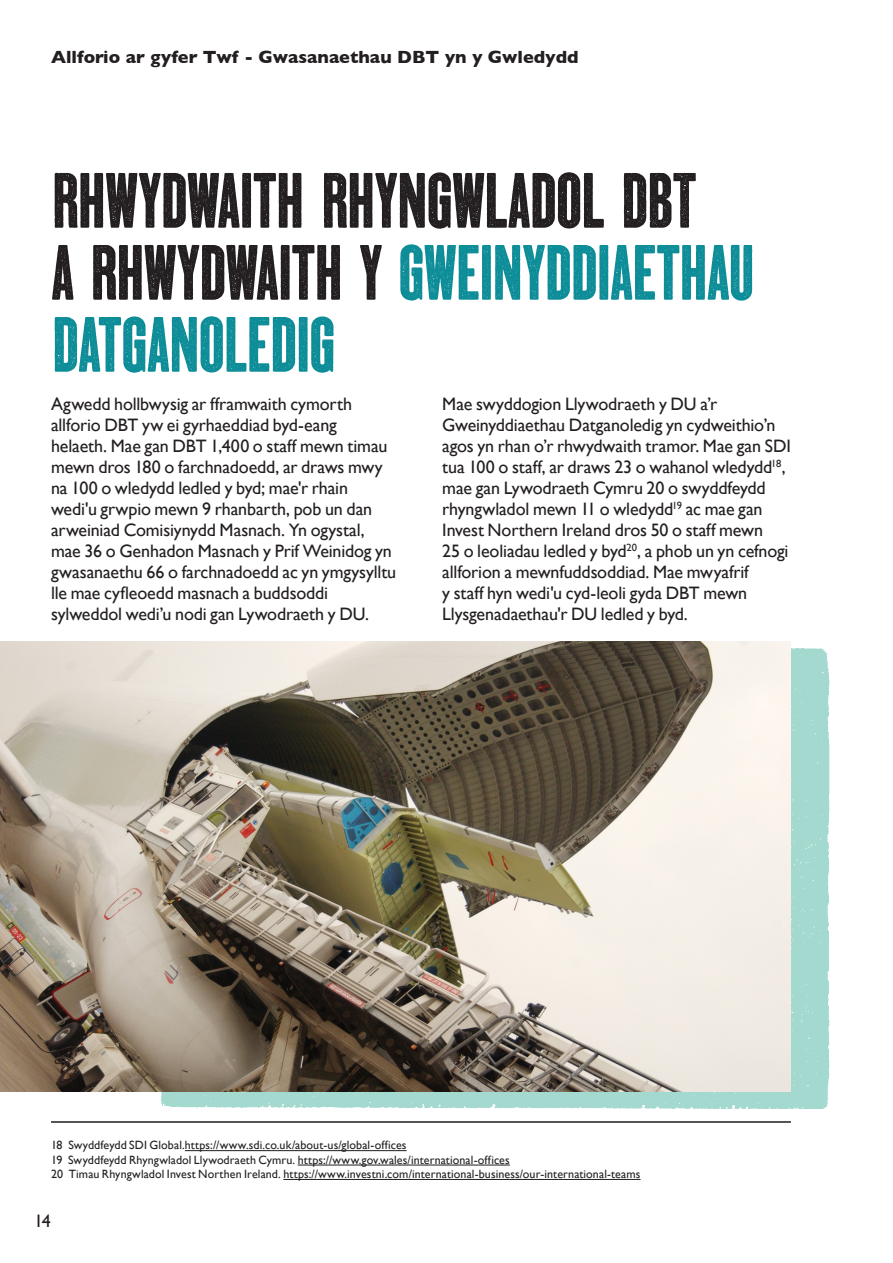
<style>
.page{position:relative;width:893px;height:1263px;background:#fff}
.page>*{position:absolute;margin:0;border:0;box-sizing:border-box;transform-origin:0 0}
.HEAD_4{font:72px/72px "Dail Tabloid Mi UK Light";letter-spacing:-.025em;color:#231f20}
.Body_Copy{font:18px/21px "Gill Sans 2";letter-spacing:-.01em;color:#231f20}
.t1{font:700 18px "Gill Sans";color:#231f20}
.Footnote{font:12px "Gill Sans 2";letter-spacing:.01em;color:#231f20}
.s1{color:#0d8d98}
</style>
<div class="page">
<img style="left:160px;top:648px;width:670px;height:462px">
<hr style="left:51px;top:1121px;width:740px;height:2px;background:#1d1e1f">
<hr style="left:185px;top:1150px;width:222px;height:1px;background:#1d1e1f">
<hr style="left:298px;top:1165px;width:212px;height:1px;background:#1d1e1f">
<hr style="left:283px;top:1179px;width:357px;height:1px;background:#1d1e1f">
<img style="left:0;top:641px;width:791px;height:451px">
<p class="t1" style="left:51px;top:43px;width:529px">Allforio ar gyfer Twf - Gwasanaethau DBT yn y Gwledydd</p>
<h4 class="HEAD_4" style="left:51px;top:163px;width:705px">RHWYDWAITH RHYNGWLADOL DBT<br>A RHWYDWAITH Y <span class="s1">GWEINYDDIAETHAU<br>DATGANOLEDIG</span></h4>
<p class="Body_Copy" style="left:51px;top:393px;width:347px">Agwedd hollbwysig ar fframwaith cymorth allforio DBT yw ei gyrhaeddiad byd-eang helaeth. Mae gan DBT 1,400 o staff mewn timau mewn dros 180 o farchnadoedd, ar draws mwy na 100 o wledydd ledled y byd; mae'r rhain wedi'u grwpio mewn 9 rhanbarth, pob un dan arweiniad Comisiynydd Masnach. Yn ogystal, mae 36 o Genhadon Masnach y Prif Weinidog yn gwasanaethu 66 o farchnadoedd ac yn ymgysylltu lle mae cyfleoedd masnach a buddsoddi sylweddol wedi’u nodi gan Lywodraeth y DU.</p>
<p class="Body_Copy" style="left:442px;top:393px;width:350px">Mae swyddogion Llywodraeth y DU a’r Gweinyddiaethau Datganoledig yn cydweithio’n agos yn rhan o’r rhwydwaith tramor. Mae gan SDI tua 100 o staff, ar draws 23 o wahanol wledydd<sup>18</sup>, mae gan Lywodraeth Cymru 20 o swyddfeydd rhyngwladol mewn 11 o wledydd<sup>19</sup> ac mae gan Invest Northern Ireland dros 50 o staff mewn<br>25 o leoliadau ledled y byd<sup>20</sup>, a phob un yn cefnogi allforion a mewnfuddsoddiad. Mae mwyafrif<br>y staff hyn wedi'u cyd-leoli gyda DBT mewn Llysgenadaethau'r DU ledled y byd.</p>
<p class="Footnote" style="left:51px;top:1138px;width:357px">18 Swyddfeydd SDI Global.https://www.sdi.co.uk/about-us/global-offices</p>
<p class="Footnote" style="left:51px;top:1152px;width:460px">19 Swyddfeydd Rhyngwladol Llywodraeth Cymru. https://www.gov.wales/international-offices</p>
<p class="Footnote" style="left:51px;top:1167px;width:591px">20 Timau Rhyngwladol Invest Northen Ireland. https://www.investni.com/international-business/our-international-teams</p>
<p class="Body_Copy" style="left:34px;top:1210px;width:18px">14</p>
</div>
